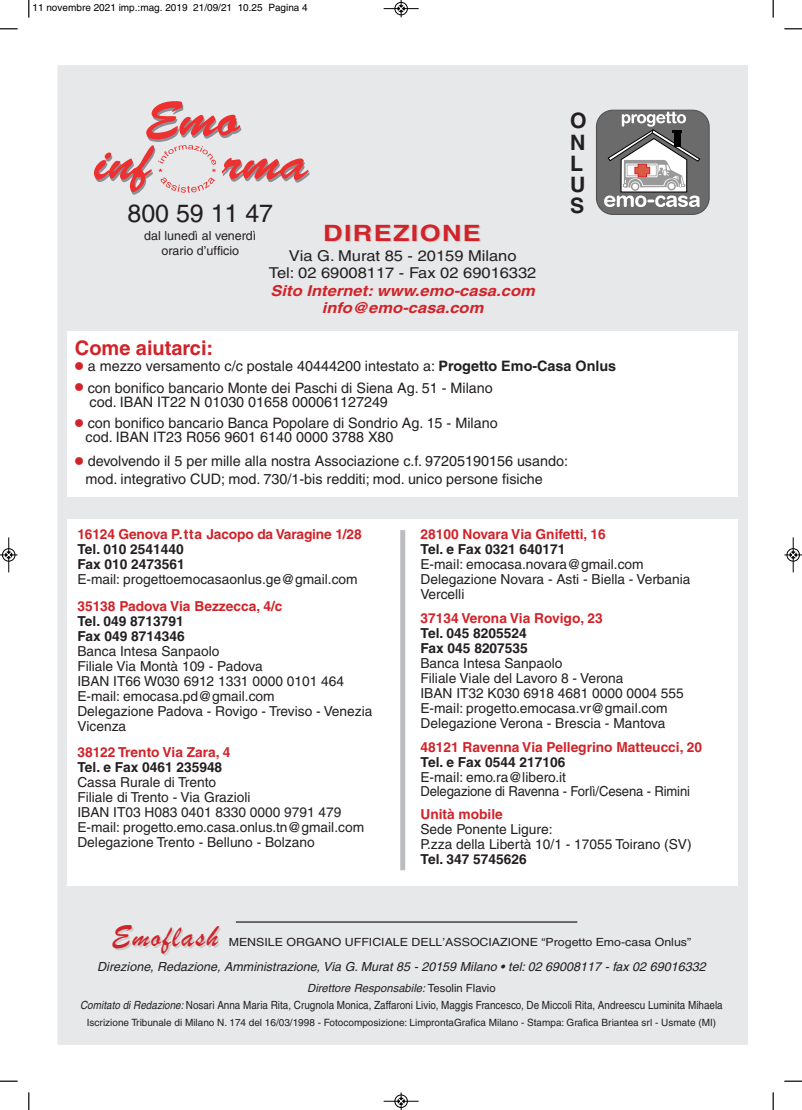
<style>
.page{position:relative;width:802px;height:1110px;background:#fff}
.page>*{position:absolute;margin:0;border:0;box-sizing:border-box;transform-origin:0 0}
.t1{font:31.25px "Brush Script";letter-spacing:.05em;color:#d1232a}
.t2{font:25px "Helvetica";color:#231f20}
.t3{font:700 22.5px "Helvetica";letter-spacing:.05em;color:#d1232a;scale:1.2 1}
.t4{font:700 21.25px/21.2px "Helvetica";color:#231f20}
.t5{font:700 20px "Helvetica";color:#d1232a}
.t6{font:15px/17.5px "Helvetica";color:#231f20;text-align:center;scale:1.1 1}
.t7{font:italic 700 15px/17.5px "Helvetica";letter-spacing:.005em;color:#d1232a;text-align:center;scale:1.1 1}
.t8{font:14.38px/14.1px "Helvetica";color:#231f20}
.t9{font:13.75px/15px "Helvetica";color:#231f20}
.t10{font:700 13.75px "Helvetica";color:#d1232a}
.t11{font:700 13.75px/15px "Helvetica";color:#231f20}
.t12{font:italic 12.5px "Helvetica";letter-spacing:.005em;color:#231f20}
.t13{font:12.5px/15px "Helvetica";color:#231f20;text-align:center}
.t14{font:11.25px/16.2px "Helvetica";color:#231f20;text-align:center}
.t15{font:11.25px "Helvetica";color:#231f20;scale:1.1 1}
.t16{font:10px "Helvetica";color:#231f20}
.t17{font:10px "Helvetica";color:#000}
.s1{font-size:25px;color:#d1232a}
.s2{font-weight:700}
.s3{font-style:italic}
</style>
<div class="page">
<div style="left:57px;top:65px;width:691px;height:980px;background:#e7e8e9"></div>
<hr style="left:236px;top:921px;width:341px;height:2px;background:#231f20">
<div style="left:67px;top:331px;width:671px;height:165px;background:#fff"></div>
<div style="left:596px;top:110px;width:113px;height:104px;background:#6b6b6b;border-radius:17px"></div>
<div style="left:596px;top:110px;width:113px;height:105px;border:1px solid #4d4d4d;border-radius:17px"></div>
<svg style="left:604px;top:112px;width:97px;height:95px"></svg>
<svg style="left:94px;top:101px;width:216px;height:94px"></svg>
<div style="left:67px;top:519px;width:671px;height:367px;background:#fff"></div>
<div style="left:400px;top:530px;width:5px;height:340px;background:#bcbdc0"></div>
<svg style="left:28px;top:0;width:2px;height:18px"></svg>
<svg style="left:0;top:28px;width:18px;height:2px"></svg>
<svg style="left:772px;top:0;width:2px;height:18px"></svg>
<svg style="left:784px;top:28px;width:18px;height:2px"></svg>
<svg style="left:28px;top:1092px;width:2px;height:18px"></svg>
<svg style="left:0;top:1081px;width:18px;height:1px"></svg>
<svg style="left:772px;top:1092px;width:2px;height:18px"></svg>
<svg style="left:784px;top:1081px;width:18px;height:1px"></svg>
<div style="left:394px;top:2px;width:14px;height:13px;border:1px solid #fff;border-radius:50%"></div>
<hr style="left:383px;top:8px;width:35px;height:1px;background:#000">
<div style="left:395px;top:2px;width:12px;height:13px;border:1px solid #000;border-radius:50%"></div>
<svg style="left:398px;top:0;width:6px;height:17px"></svg>
<div style="left:394px;top:1094px;width:14px;height:14px;border:1px solid #fff;border-radius:50%"></div>
<hr style="left:383px;top:1101px;width:35px;height:1px;background:#000">
<div style="left:395px;top:1095px;width:12px;height:13px;border:1px solid #000;border-radius:50%"></div>
<svg style="left:398px;top:1092px;width:6px;height:18px"></svg>
<div style="left:2px;top:548px;width:13px;height:14px;border:1px solid #fff;border-radius:50%"></div>
<hr style="left:9px;top:537px;width:1px;height:35px;background:#000">
<div style="left:2px;top:548px;width:13px;height:13px;border:1px solid #000;border-radius:50%"></div>
<svg style="left:0;top:552px;width:18px;height:6px"></svg>
<div style="left:786px;top:548px;width:13px;height:14px;border:1px solid #fff;border-radius:50%"></div>
<hr style="left:793px;top:537px;width:1px;height:35px;background:#000">
<div style="left:786px;top:548px;width:13px;height:13px;border:1px solid #000;border-radius:50%"></div>
<svg style="left:784px;top:552px;width:18px;height:6px"></svg>
<p class="t17" style="left:32px;top:4px;width:277px">11 novembre 2021 imp.:mag. 2019 21/09/21 10.25 Pagina 4</p>
<h2 class="t2" style="left:127px;top:204px;width:147px">800 59 11 47</h2>
<p class="t13" style="left:144px;top:230px;width:114px">dal lunedì al venerdì orario d’ufficio</p>
<h3 class="t3" style="left:323px;top:225px;width:133px">DIREZIONE</h3>
<p class="t6" style="left:269px;top:248px;width:245px">Via G. Murat 85 - 20159 Milano<br>Tel: 02 69008117 - Fax 02 69016332</p>
<p class="t7" style="left:270px;top:283px;width:242px">Sito Internet: www.emo-casa.com info@emo-casa.com</p>
<h3 class="t4" style="left:570px;top:112px;width:18px">O<br>N<br>L<br>U<br>S</h3>
<h3 class="t5" style="left:75px;top:340px;width:140px">Come aiutarci:</h3>
<p class="t8" style="left:75px;top:360px;width:543px"><span class="s1">•</span> a mezzo versamento c/c postale 40444200 intestato a: <span class="s2">Progetto Emo-Casa Onlus</span></p>
<p class="t8" style="left:89px;top:382px;width:405px;text-indent:-15px"><span class="s1">•</span> con bonifico bancario Monte dei Paschi di Siena Ag. 51 - Milano cod. IBAN IT22 N 01030 01658 000061127249</p>
<p class="t8" style="left:85px;top:417px;width:413px;text-indent:-11px"><span class="s1">•</span> con bonifico bancario Banca Popolare di Sondrio Ag. 15 - Milano cod. IBAN IT23 R056 9601 6140 0000 3788 X80</p>
<p class="t8" style="left:85px;top:454px;width:484px;line-height:17.9px;text-indent:-11px"><span class="s1">•</span> devolvendo il 5 per mille alla nostra Associazione c.f. 97205190156 usando: mod. integrativo CUD; mod. 730/1-bis redditi; mod. unico persone fisiche</p>
<p class="t10" style="left:77px;top:529px;width:286px">16124 Genova P.tta Jacopo da Varagine 1/28</p>
<p class="t11" style="left:77px;top:543px;width:109px">Tel. 010 2541440<br>Fax 010 2473561</p>
<p class="t9" style="left:77px;top:573px;width:282px">E-mail: progettoemocasaonlus.ge@gmail.com</p>
<p class="t10" style="left:77px;top:601px;width:207px">35138 Padova Via Bezzecca, 4/c</p>
<p class="t11" style="left:77px;top:615px;width:109px">Tel. 049 8713791<br>Fax 049 8714346</p>
<p class="t9" style="left:77px;top:645px;width:296px">Banca Intesa Sanpaolo<br>Filiale Via Montà 109 - Padova<br>IBAN IT66 W030 6912 1331 0000 0101 464<br>E-mail: emocasa.pd@gmail.com<br>Delegazione Padova - Rovigo - Treviso - Venezia<br>Vicenza</p>
<p class="t10" style="left:77px;top:747px;width:155px">38122 Trento Via Zara, 4</p>
<p class="t11" style="left:77px;top:761px;width:146px">Tel. e Fax 0461 235948</p>
<p class="t9" style="left:77px;top:776px;width:288px">Cassa Rurale di Trento<br>Filiale di Trento - Via Grazioli<br>IBAN IT03 H083 0401 8330 0000 9791 479<br>E-mail: progetto.emo.casa.onlus.tn@gmail.com Delegazione Trento - Belluno - Bolzano</p>
<p class="t10" style="left:420px;top:529px;width:187px">28100 Novara Via Gnifetti, 16</p>
<p class="t11" style="left:420px;top:543px;width:146px">Tel. e Fax 0321 640171</p>
<p class="t9" style="left:420px;top:558px;width:271px">E-mail: emocasa.novara@gmail.com<br>Delegazione Novara - Asti - Biella - Verbania<br>Vercelli</p>
<p class="t10" style="left:420px;top:613px;width:184px">37134 Verona Via Rovigo, 23</p>
<p class="t11" style="left:420px;top:627px;width:109px">Tel. 045 8205524<br>Fax 045 8207535</p>
<p class="t9" style="left:420px;top:657px;width:265px">Banca Intesa Sanpaolo<br>Filiale Viale del Lavoro 8 - Verona<br>IBAN IT32 K030 6918 4681 0000 0004 555<br>E-mail: progetto.emocasa.vr@gmail.com Delegazione Verona - Brescia - Mantova</p>
<p class="t10" style="left:420px;top:742px;width:283px">48121 Ravenna Via Pellegrino Matteucci, 20</p>
<p class="t11" style="left:420px;top:756px;width:146px">Tel. e Fax 0544 217106</p>
<p class="t9" style="left:420px;top:771px;width:271px;line-height:13.8px">E-mail: emo.ra@libero.it<br>Delegazione di Ravenna - Forlì/Cesena - Rimini</p>
<p class="t10" style="left:420px;top:809px;width:84px">Unità mobile</p>
<p class="t9" style="left:420px;top:823px;width:273px">Sede Ponente Ligure:<br>P.zza della Libertà 10/1 - 17055 Toirano (SV)</p>
<p class="t11" style="left:420px;top:853px;width:108px">Tel. 347 5745626</p>
<h1 class="t1" style="left:112px;top:918px;width:108px">Emoflash</h1>
<p class="t15" style="left:229px;top:938px;width:422px">MENSILE ORGANO UFFICIALE DELL’ASSOCIAZIONE “Progetto Emo-casa Onlus”</p>
<p class="t12" style="left:97px;top:962px;width:610px">Direzione, Redazione, Amministrazione, Via G. Murat 85 - 20159 Milano • tel: 02 69008117 - fax 02 69016332</p>
<p class="t14" style="left:80px;top:981px;width:644px"><span class="s3">Direttore Responsabile:</span> Tesolin Flavio<br><span class="s3">Comitato di Redazione:</span> Nosari Anna Maria Rita, Crugnola Monica, Zaffaroni Livio, Maggis Francesco, De Miccoli Rita, Andreescu Luminita Mihaela</p>
<p class="t16" style="left:87px;top:1019px;width:631px">Iscrizione Tribunale di Milano N. 174 del 16/03/1998 - Fotocomposizione: LimprontaGrafica Milano - Stampa: Grafica Briantea srl - Usmate (MI)</p>
</div>
